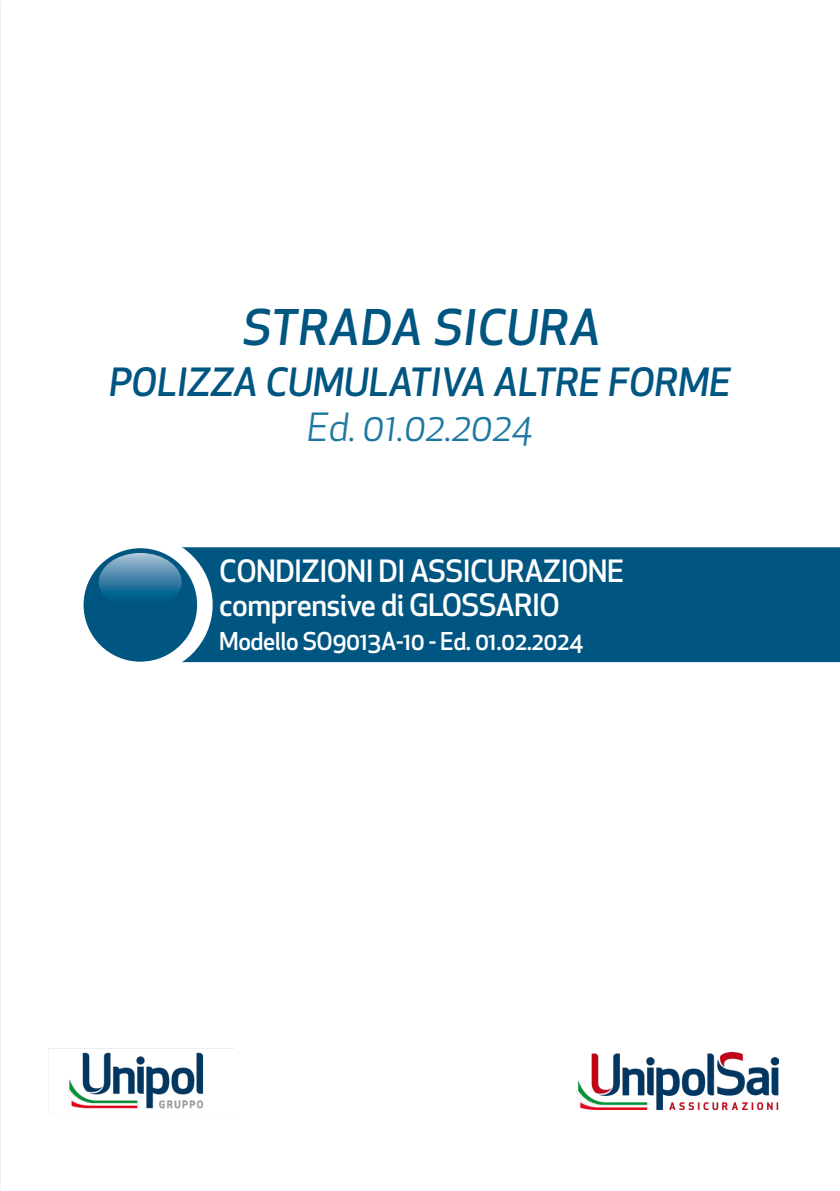
<style>
.page{position:relative;width:840px;height:1191px;background:#fff}
.page>*{position:absolute;margin:0;border:0;box-sizing:border-box;transform-origin:0 0}
.t1{font:italic 500 48px "Apex New";letter-spacing:.02em;color:#005581}
.t2{font:italic 500 38px "Apex New";color:#005581}
.t3{font:italic 38px "Apex New";color:#1f78a1}
.t4{font:500 30px/34px "Apex New";letter-spacing:-.02em;color:#fff}
.t5{font:500 24px "Apex New";letter-spacing:-.02em;color:#fff}
</style>
<div class="page">
<div style="left:182px;top:547px;width:657px;height:115px;background:#005581"></div>
<div style="left:74px;top:535px;width:138px;height:139px;background:#fff;border-radius:50%"></div>
<div style="left:83px;top:548px;width:114px;height:113px;background:#005581;border-radius:50%"></div>
<svg style="left:99px;top:553px;width:83px;height:56px"></svg>
<img style="left:49px;top:1048px;width:184px;height:61px">
<img style="left:576px;top:1052px;width:201px;height:57px">
<h1 class="t1" style="left:242px;top:295px;width:359px">STRADA SICURA</h1>
<p class="t2" style="left:109px;top:356px;width:622px">POLIZZA CUMULATIVA ALTRE FORME</p>
<p class="t3" style="left:306px;top:404px;width:228px">Ed. 01.02.2024</p>
<p class="t4" style="left:219px;top:553px;width:406px">CONDIZIONI DI ASSICURAZIONE comprensive di GLOSSARIO</p>
<p class="t5" style="left:219px;top:625px;width:365px">Modello SO9013A-10 - Ed. 01.02.2024</p>
</div>
